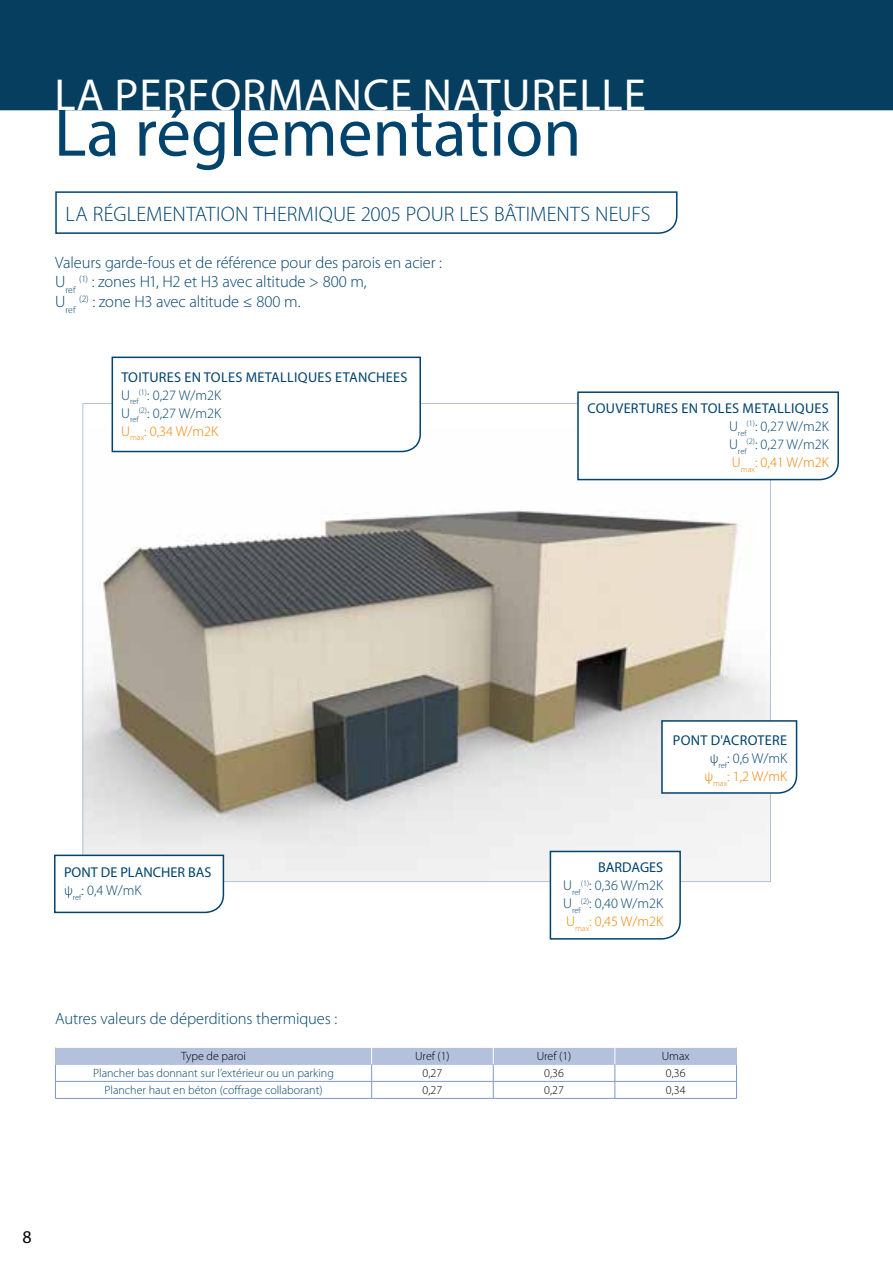
<style>
.page{position:relative;width:893px;height:1263px;background:#fff}
.page>*{position:absolute;margin:0;border:0;box-sizing:border-box;transform-origin:0 0}
.t1{font:69px "Myriad Pro";color:#00436d}
.t2{font:45px "Myriad Pro";letter-spacing:.02em;color:#fff}
.t3{font:300 21px "Myriad Pro";letter-spacing:.005em;color:#00436d}
.t4{font:18px "Myriad Pro";color:#000}
.t5{font:300 16.5px "Myriad Pro";letter-spacing:-.01em;color:#00436d}
.t6{font:14.25px/18px "Myriad Pro";letter-spacing:.02em;color:#00436d;text-align:right}
.t7{font:300 14.25px/18px "Myriad Pro";color:#f08200;text-align:right}
.t8{font:300 14.25px "Myriad Pro";color:#00436d}
.t9{font:14.25px/18px "Myriad Pro";color:#00436d}
.t10{font:300 12px "Myriad Pro";color:#00436d}
.t11{font:300 12px "Myriad Pro";color:#000}
.t12{font:300 9.6px "Myriad Pro";letter-spacing:.01em;color:#00436d}
.t13{font:300 8.25px "Myriad Pro";letter-spacing:-.005em;color:#00436d}
.s1{color:#00436d}
.s2{font-weight:300}
.s3{font-weight:300;color:#f08200}
</style>
<div class="page">
<div style="left:0;top:0;width:893px;height:110px;background:#053e5f"></div>
<svg style="left:55px;top:191px;width:623px;height:43px"></svg>
<img style="left:84px;top:510px;width:685px;height:370px">
<hr style="left:55px;top:1098px;width:317px;height:1px;background:#7b9ac6">
<hr style="left:372px;top:1098px;width:121px;height:1px;background:#7b9ac6">
<hr style="left:493px;top:1098px;width:122px;height:1px;background:#7b9ac6">
<hr style="left:615px;top:1098px;width:122px;height:1px;background:#7b9ac6">
<svg style="left:55px;top:1047px;width:682px;height:51px"></svg>
<hr style="left:55px;top:1064px;width:317px;height:1px;background:#b3c1dd">
<hr style="left:372px;top:1064px;width:121px;height:1px;background:#b3c1dd">
<hr style="left:493px;top:1064px;width:122px;height:1px;background:#b3c1dd">
<hr style="left:615px;top:1064px;width:122px;height:1px;background:#b3c1dd">
<svg style="left:111px;top:356px;width:311px;height:97px"></svg>
<svg style="left:54px;top:854px;width:171px;height:60px"></svg>
<svg style="left:576px;top:391px;width:263px;height:90px"></svg>
<svg style="left:660px;top:719px;width:138px;height:75px"></svg>
<svg style="left:549px;top:850px;width:133px;height:90px"></svg>
<h2 class="t2" style="left:54px;top:67px;width:593px">LA PERFORMANCE NATURELLE</h2>
<h1 class="t1" style="left:54px;top:90px;width:529px">La réglementation</h1>
<p class="t3" style="left:65px;top:201px;width:587px">LA RÉGLEMENTATION THERMIQUE 2005 POUR LES BÂTIMENTS NEUFS</p>
<p class="t5" style="left:55px;top:252px;width:388px">Valeurs garde-fous et de référence pour des parois en acier :</p>
<p class="t12" style="left:55px;top:284px;width:22px"><sup>U</sup>ref</p>
<p class="t5" style="left:79px;top:272px;width:289px"><sup>(1)</sup> : zones H1, H2 et H3 avec altitude &gt; 800 m,</p>
<p class="t12" style="left:55px;top:304px;width:22px"><sup>U</sup>ref</p>
<p class="t5" style="left:79px;top:292px;width:223px"><sup>(2)</sup> : zone H3 avec altitude ≤ 800 m.</p>
<p class="t6" style="left:121px;top:368px;width:288px">TOITURES EN TOLES METALLIQUES ETANCHEES</p>
<p class="t13" style="left:121px;top:397px;width:19px"><sup>U</sup>ref</p>
<p class="t8" style="left:139px;top:386px;width:84px"><sup>(1)</sup>: 0,27 W/m2K</p>
<p class="t13" style="left:121px;top:415px;width:19px"><sup>U</sup>ref</p>
<p class="t7" style="left:121px;top:404px;width:101px"><sup>(2)</sup><span class="s1">: 0,27 W/m2K<br></span>U<sub>max</sub>: 0,34 W/m2K</p>
<p class="t6" style="left:588px;top:399px;width:243px">COUVERTURES EN TOLES METALLIQUES</p>
<p class="t13" style="left:729px;top:428px;width:19px"><sup>U</sup>ref</p>
<p class="t8" style="left:746px;top:418px;width:84px"><sup>(1)</sup>: 0,27 W/m2K</p>
<p class="t13" style="left:729px;top:446px;width:19px"><sup>U</sup>ref</p>
<p class="t7" style="left:732px;top:435px;width:99px"><sup>(2)</sup><span class="s1">: 0,27 W/m2K<br></span>U<sub>max</sub>: 0,41 W/m2K</p>
<p class="t9" style="left:64px;top:863px;width:149px">PONT DE PLANCHER BAS <span class="s2">ψ</span><sub>ref</sub><span class="s2">: 0,4 W/mK</span></p>
<p class="t6" style="left:673px;top:731px;width:116px">PONT D'ACROTERE <span class="s2">ψ</span><sub>ref</sub><span class="s2">: 0,6 W/mK<br></span><span class="s3">ψ</span><sub>max</sub><span class="s3">: 1,2 W/mK</span></p>
<p class="t9" style="left:598px;top:858px;width:67px">BARDAGES</p>
<p class="t13" style="left:563px;top:887px;width:19px"><sup>U</sup>ref</p>
<p class="t8" style="left:581px;top:877px;width:84px"><sup>(1)</sup>: 0,36 W/m2K</p>
<p class="t13" style="left:563px;top:905px;width:19px"><sup>U</sup>ref</p>
<p class="t7" style="left:566px;top:894px;width:99px"><sup>(2)</sup><span class="s1">: 0,40 W/m2K<br></span>U<sub>max</sub>: 0,45 W/m2K</p>
<p class="t5" style="left:55px;top:1009px;width:284px">Autres valeurs de déperditions thermiques :</p>
<p class="t11" style="left:181px;top:1049px;width:66px">Type de paroi</p>
<p class="t11" style="left:415px;top:1049px;width:36px">Uref (1)</p>
<p class="t11" style="left:537px;top:1049px;width:36px">Uref (1)</p>
<p class="t11" style="left:662px;top:1049px;width:29px">Umax</p>
<p class="t10" style="left:93px;top:1066px;width:242px">Plancher bas donnant sur l’extérieur ou un parking</p>
<p class="t11" style="left:423px;top:1066px;width:21px">0,27</p>
<p class="t11" style="left:544px;top:1066px;width:21px">0,36</p>
<p class="t11" style="left:666px;top:1066px;width:21px">0,36</p>
<p class="t10" style="left:105px;top:1083px;width:220px">Plancher haut en béton (coffrage collaborant)</p>
<p class="t11" style="left:423px;top:1083px;width:21px">0,27</p>
<p class="t11" style="left:544px;top:1083px;width:21px">0,27</p>
<p class="t11" style="left:666px;top:1083px;width:21px">0,34</p>
<p class="t4" style="left:22px;top:1225px;width:11px">8</p>
</div>
